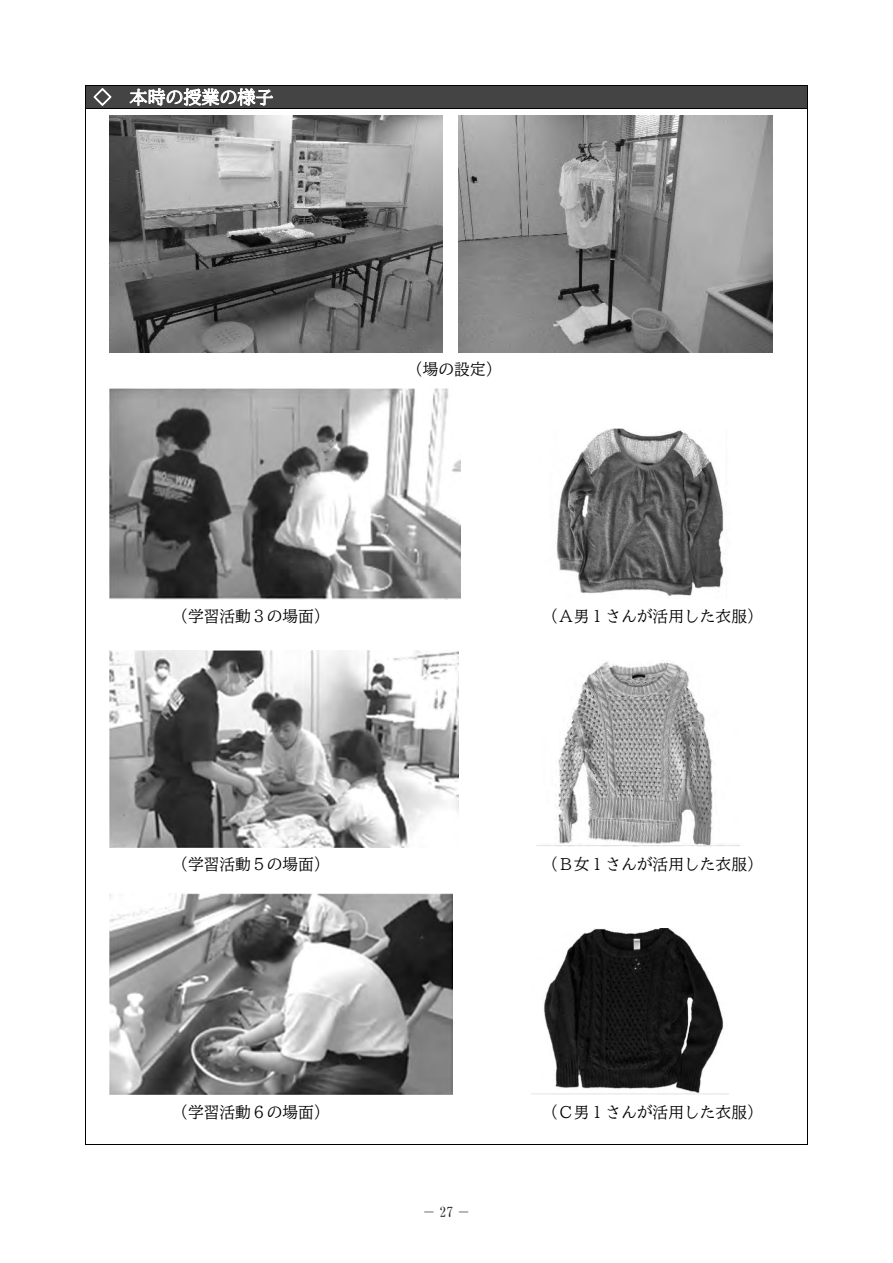
<style>
.page{position:relative;width:893px;height:1263px;background:#fff}
.page>*{position:absolute;margin:0;border:0;box-sizing:border-box;transform-origin:0 0}
.t1{font:18px "BIZ UD Mincho Medium";color:#fff}
.t2{font:15.75px "BIZ UD Mincho Medium";color:#000}
.t3{font:13.8px "DFHS Mincho W3 WIN RKSJ H";color:#231f20}
</style>
<div class="page">
<div style="left:86px;top:86px;width:721px;height:22px;background:#444"></div>
<hr style="left:85px;top:85px;width:723px;height:1px;background:#000">
<svg style="left:85px;top:86px;width:1px;height:22px"></svg>
<svg style="left:807px;top:86px;width:1px;height:22px"></svg>
<hr style="left:85px;top:108px;width:723px;height:1px;background:#000">
<hr style="left:85px;top:109px;width:1px;height:1036px;background:#000">
<hr style="left:85px;top:1144px;width:722px;height:1px;background:#000">
<hr style="left:807px;top:109px;width:1px;height:1036px;background:#000">
<img style="left:109px;top:116px;width:333px;height:236px">
<img style="left:458px;top:116px;width:315px;height:236px">
<img style="left:109px;top:389px;width:352px;height:211px">
<img style="left:556px;top:429px;width:168px;height:167px">
<img style="left:109px;top:651px;width:349px;height:196px">
<img style="left:537px;top:660px;width:203px;height:186px">
<img style="left:109px;top:894px;width:344px;height:201px">
<img style="left:531px;top:928px;width:197px;height:167px">
<p class="t1" style="left:94px;top:88px;width:181px">◇ 本時の授業の様子</p>
<p class="t2" style="left:415px;top:361px;width:80px">(場の設定)</p>
<p class="t2" style="left:172px;top:608px;width:159px">（学習活動３の場面）</p>
<p class="t2" style="left:550px;top:608px;width:206px">(Ａ男１さんが活用した衣服)</p>
<p class="t2" style="left:172px;top:856px;width:159px">（学習活動５の場面）</p>
<p class="t2" style="left:550px;top:856px;width:206px">(Ｂ女１さんが活用した衣服)</p>
<p class="t2" style="left:172px;top:1104px;width:159px">（学習活動６の場面）</p>
<p class="t2" style="left:550px;top:1104px;width:206px">(Ｃ男１さんが活用した衣服)</p>
<p class="t3" style="left:422px;top:1205px;width:50px">－27－</p>
</div>
